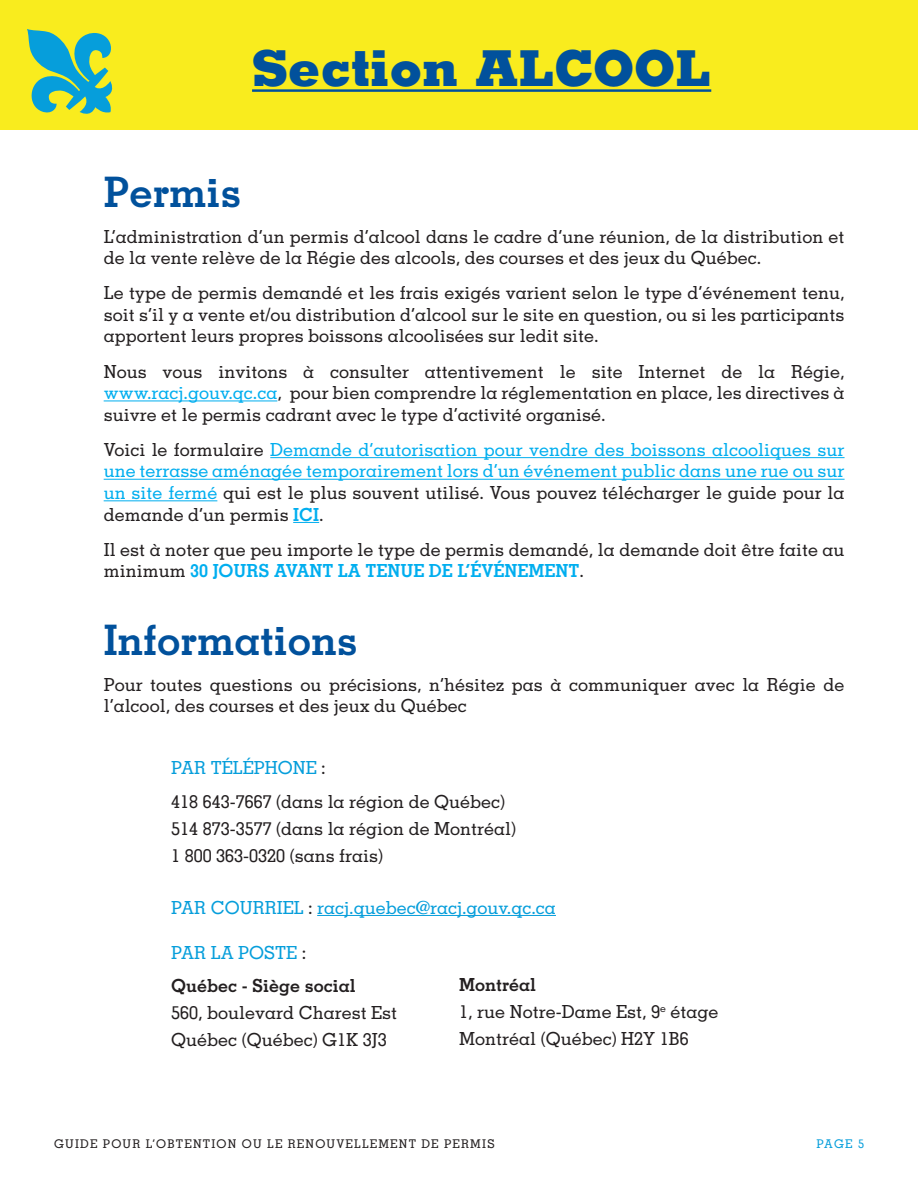
<style>
.page{position:relative;width:918px;height:1188px;background:#fff}
.page>*{position:absolute;margin:0;border:0;box-sizing:border-box;transform-origin:0 0}
.t1{font:800 49.5px "Memphis LT Std";color:#01519c}
.t2{font:700 42px "Memphis LT Std";color:#01519c}
.t3{font:500 18px/21.6px "Memphis LT Std";color:#231f20}
.t4{font:500 18px/21.6px "Memphis LT Std";color:#00aeef;text-align:justify}
.t5{font:500 18px "Memphis LT Std";color:#069edb}
.t6{font:700 18px "Memphis LT Std";color:#231f20}
.t7{font:500 12px "Memphis LT Std";letter-spacing:.1em;color:#231f20}
.t8{font:500 12px "Memphis LT Std";color:#069edb}
.s1{color:#00aeef}
.s2{color:#231f20}
.s3{font-weight:700}
.s4{font-weight:700;color:#00aeef}
</style>
<div class="page">
<div style="left:0;top:0;width:918px;height:130px;background:#f9ec1e"></div>
<svg style="left:27px;top:29px;width:86px;height:85px"></svg>
<hr style="left:252px;top:89px;width:459px;height:3px;background:#01519c">
<hr style="left:104px;top:400px;width:173px;height:1px;background:#00aeef">
<hr style="left:270px;top:457px;width:575px;height:1px;background:#00aeef">
<hr style="left:104px;top:479px;width:741px;height:1px;background:#00aeef">
<hr style="left:104px;top:500px;width:113px;height:1px;background:#00aeef">
<svg style="left:293px;top:522px;width:26px;height:1px"></svg>
<hr style="left:317px;top:915px;width:239px;height:1px;background:#069edb">
<p class="t1" style="left:252px;top:36px;width:461px">Section ALCOOL</p>
<p class="t2" style="left:104px;top:166px;width:139px">Permis</p>
<p class="t3" style="left:104px;top:225px;width:742px">L’administration d’un permis d’alcool dans le cadre d’une réunion, de la distribution et de la vente relève de la Régie des alcools, des courses et des jeux du Québec.</p>
<p class="t3" style="left:104px;top:282px;width:742px;text-align:justify">Le type de permis demandé et les frais exigés varient selon le type d’événement tenu, soit s’il y a vente et/ou distribution d’alcool sur le site en question, ou si les participants apportent leurs propres boissons alcoolisées sur ledit site.</p>
<p class="t3" style="left:104px;top:360px;width:742px;text-align:justify">Nous vous invitons à consulter attentivement le site Internet de la Régie, <span class="s1">www.racj.gouv.qc.ca</span>, pour bien comprendre la réglementation en place, les directives à suivre et le permis cadrant avec le type d’activité organisé.</p>
<p class="t4" style="left:104px;top:439px;width:742px"><span class="s2">Voici le formulaire</span> Demande d’autorisation pour vendre des boissons alcooliques sur une terrasse aménagée temporairement lors d’un événement public dans une rue ou sur un site fermé <span class="s2">qui est le plus souvent utilisé. Vous pouvez télécharger le guide pour la demande d’un permis</span> <span class="s3">ICI</span><span class="s2">.</span></p>
<p class="t3" style="left:104px;top:538px;width:742px">Il est à noter que peu importe le type de permis demandé, la demande doit être faite au minimum <span class="s4">30 JOURS AVANT LA TENUE DE L’ÉVÉNEMENT</span>.</p>
<p class="t2" style="left:104px;top:614px;width:256px">Informations</p>
<p class="t3" style="left:104px;top:673px;width:742px">Pour toutes questions ou précisions, n’hésitez pas à communiquer avec la Régie de l’alcool, des courses et des jeux du Québec</p>
<p class="t5" style="left:171px;top:757px;width:156px">PAR TÉLÉPHONE <span class="s2">:</span></p>
<p class="t3" style="left:171px;top:791px;width:336px">418 643-7667 (dans la région de Québec)</p>
<p class="t3" style="left:171px;top:818px;width:347px">514 873-3577 (dans la région de Montréal)</p>
<p class="t3" style="left:171px;top:845px;width:213px">1 800 363-0320 (sans frais)</p>
<p class="t5" style="left:171px;top:896px;width:386px">PAR COURRIEL <span class="s2">:</span> racj.quebec@racj.gouv.qc.ca</p>
<p class="t5" style="left:171px;top:941px;width:136px">PAR LA POSTE <span class="s2">:</span></p>
<p class="t6" style="left:171px;top:975px;width:186px">Québec - Siège social</p>
<p class="t3" style="left:171px;top:1002px;width:228px">560, boulevard Charest Est</p>
<p class="t3" style="left:171px;top:1029px;width:217px">Québec (Québec) G1K 3J3</p>
<p class="t6" style="left:459px;top:973px;width:79px">Montréal</p>
<p class="t3" style="left:459px;top:1001px;width:261px">1, rue Notre-Dame Est, 9<sup>e</sup> étage</p>
<p class="t3" style="left:459px;top:1028px;width:231px">Montréal (Québec) H2Y 1B6</p>
<p class="t7" style="left:54px;top:1136px;width:442px">GUIDE POUR L’OBTENTION OU LE RENOUVELLEMENT DE PERMIS</p>
<p class="t8" style="left:816px;top:1136px;width:49px">PAGE 5</p>
</div>
